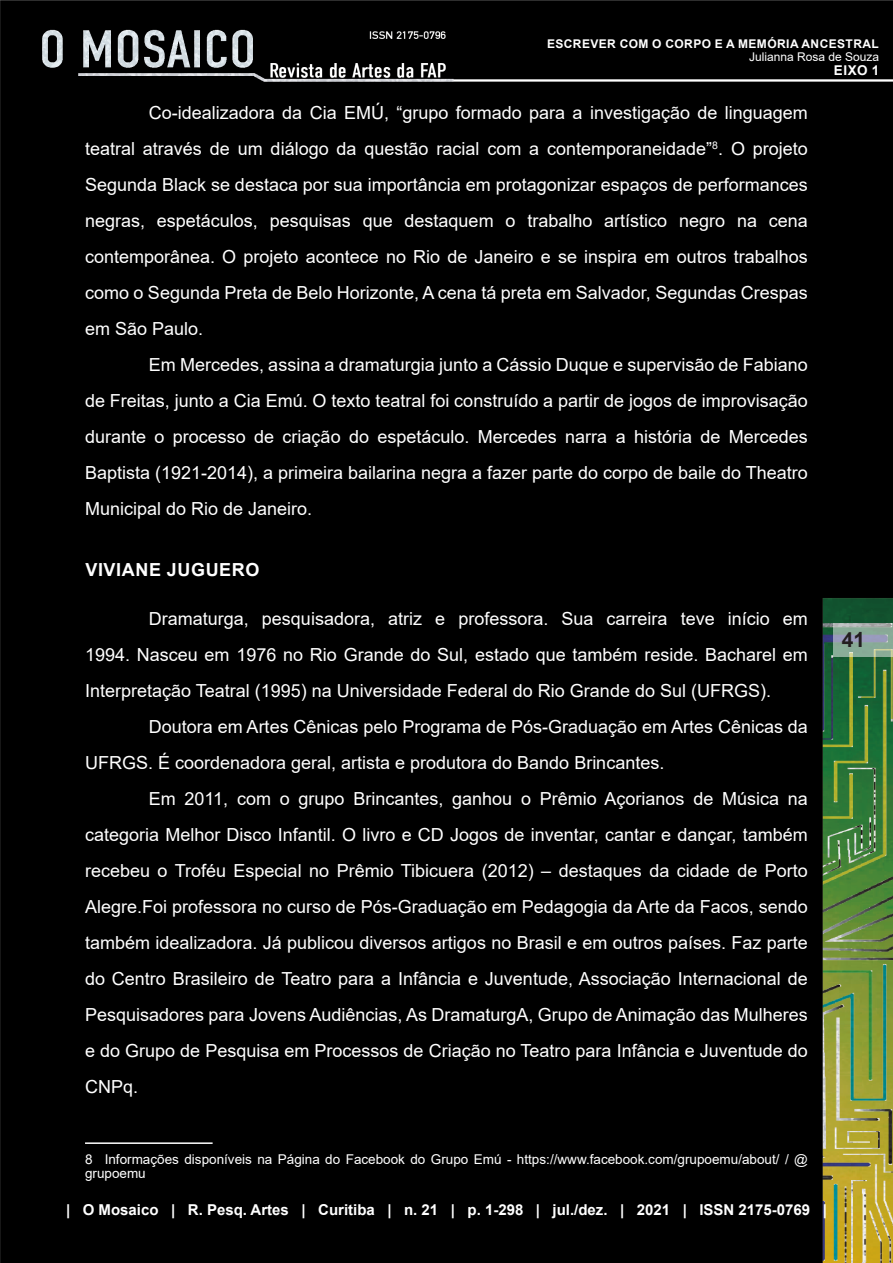
<style>
.page{position:relative;width:893px;height:1263px;background:#000}
.page>*{position:absolute;margin:0;border:0;box-sizing:border-box;transform-origin:0 0}
.t1{font:700 21px "Arial";color:#231f20}
.Corpo{font:18px/36px "Arial";color:#fff;text-align:justify}
.Título_2{font:700 18px "Arial";letter-spacing:.035em;color:#fff}
.t2{font:700 15px "Arial";color:#fff}
.nota_rodape{font:13.5px/13.5px "Arial";color:#fff}
.t3{font:700 13.5px "Arial";color:#fff}
.t4{font:700 12px "Arial";letter-spacing:.035em;color:#fff}
.t5{font:12px "Arial";color:#fff}
</style>
<div class="page">
<svg style="left:833px;top:623px;width:60px;height:34px;background:#93aaa2"></svg>
<hr style="left:85px;top:1142px;width:128px;height:2px;background:#fff">
<p class="t4" style="left:547px;top:35px;width:333px">ESCREVER COM O CORPO E A MEMÓRIA ANCESTRAL</p>
<p class="t5" style="left:749px;top:49px;width:132px">Julianna Rosa de Souza</p>
<p class="t3" style="left:834px;top:60px;width:47px">Eixo 1</p>
<p class="Corpo" style="left:85px;top:95px;width:724px;text-indent:64px">Co-idealizadora da Cia EMÚ, “grupo formado para a investigação de linguagem teatral através de um diálogo da questão racial com a contemporaneidade”<sup>8</sup>. O projeto Segunda Black se destaca por sua importância em protagonizar espaços de performances negras, espetáculos, pesquisas que destaquem o trabalho artístico negro na cena contemporânea. O projeto acontece no Rio de Janeiro e se inspira em outros trabalhos como o Segunda Preta de Belo Horizonte, A cena tá preta em Salvador, Segundas Crespas em São Paulo.</p>
<p class="Corpo" style="left:85px;top:347px;width:724px;text-indent:64px">Em Mercedes, assina a dramaturgia junto a Cássio Duque e supervisão de Fabiano de Freitas, junto a Cia Emú. O texto teatral foi construído a partir de jogos de improvisação durante o processo de criação do espetáculo. Mercedes narra a história de Mercedes Baptista (1921-2014), a primeira bailarina negra a fazer parte do corpo de baile do Theatro Municipal do Rio de Janeiro.</p>
<p class="Título_2" style="left:85px;top:557px;width:176px">VIVIANE JUGUERO</p>
<p class="Corpo" style="left:85px;top:600px;width:724px;text-indent:64px">Dramaturga, pesquisadora, atriz e professora. Sua carreira teve início em 1994. Nasceu em 1976 no Rio Grande do Sul, estado que também reside. Bacharel em Interpretação Teatral (1995) na Universidade Federal do Rio Grande do Sul (UFRGS).</p>
<p class="Corpo" style="left:85px;top:708px;width:724px;text-indent:64px">Doutora em Artes Cênicas pelo Programa de Pós-Graduação em Artes Cênicas da<br>UFRGS. É coordenadora geral, artista e produtora do Bando Brincantes.</p>
<p class="Corpo" style="left:85px;top:780px;width:724px;text-indent:64px">Em 2011, com o grupo Brincantes, ganhou o Prêmio Açorianos de Música na categoria Melhor Disco Infantil. O livro e CD Jogos de inventar, cantar e dançar, também recebeu o Troféu Especial no Prêmio Tibicuera (2012) – destaques da cidade de Porto Alegre.Foi professora no curso de Pós-Graduação em Pedagogia da Arte da Facos, sendo também idealizadora. Já publicou diversos artigos no Brasil e em outros países. Faz parte do Centro Brasileiro de Teatro para a Infância e Juventude, Associação Internacional de Pesquisadores para Jovens Audiências, As DramaturgA, Grupo de Animação das Mulheres e do Grupo de Pesquisa em Processos de Criação no Teatro para Infância e Juventude do CNPq.</p>
<p class="t1" style="left:842px;top:625px;width:25px">41</p>
<p class="nota_rodape" style="left:85px;top:1153px;width:724px">8 Informações disponíveis na Página do Facebook do Grupo Emú - https://www.facebook.com/grupoemu/about/ / @ grupoemu</p>
<p class="t2" style="left:66px;top:1199px;width:762px">| O Mosaico | R. Pesq. Artes | Curitiba | n. 21 | p. 1-298 | jul./dez. | 2021 | ISSN 2175-0769 |</p>
</div>
